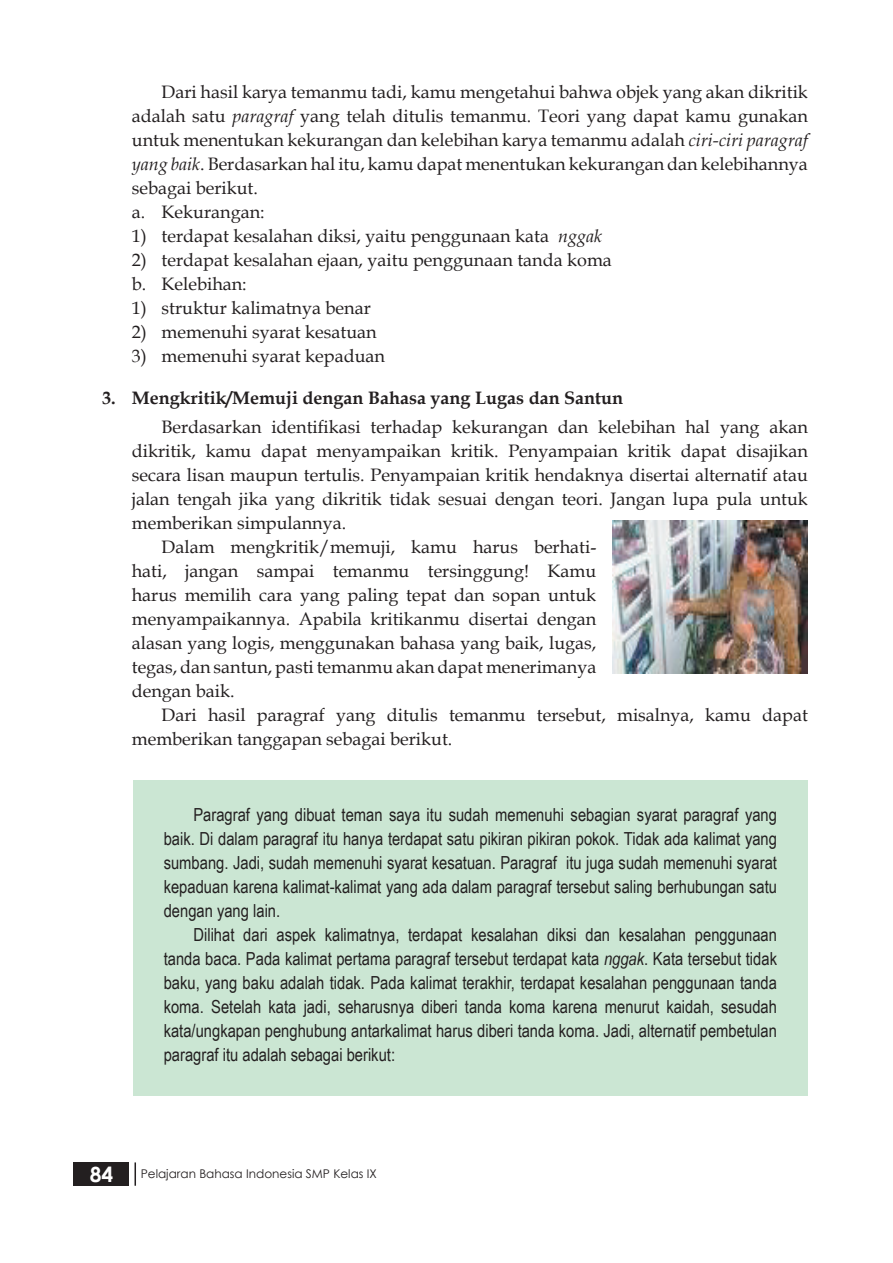
<style>
.page{position:relative;width:893px;height:1263px;background:#fff}
.page>*{position:absolute;margin:0;border:0;box-sizing:border-box;transform-origin:0 0}
.t1{font:700 21px "Century Gothic";color:#fff}
.isi_2{font:18px/24px "Book Antiqua";color:#231f20;text-align:justify}
.rubrikasi{font:18px/24px "Arial Narrow";color:#231f20;text-align:justify}
.isi_3{font:18px "Book Antiqua";color:#231f20}
.sub_sub_bab{font:700 18px "Book Antiqua";color:#231f20}
.t2{font:12px "Century Gothic";color:#231f20}
.s1{font-style:italic}
</style>
<div class="page">
<div style="left:73px;top:1162px;width:56px;height:24px;background:#231f20"></div>
<svg style="left:135px;top:1162px;width:1px;height:24px"></svg>
<div style="left:134px;top:780px;width:674px;height:315px;background:#cbe6d3"></div>
<img style="left:612px;top:521px;width:196px;height:153px">
<p class="isi_2" style="left:132px;top:80px;width:678px;text-indent:30px">Dari hasil karya temanmu tadi, kamu mengetahui bahwa objek yang akan dikritik adalah satu <span class="s1">paragraf</span> yang telah ditulis temanmu. Teori yang dapat kamu gunakan untuk menentukan kekurangan dan kelebihan karya temanmu adalah <span class="s1">ciri-ciri paragraf yang baik</span>. Berdasarkan hal itu, kamu dapat menentukan kekurangan dan kelebihannya sebagai berikut.</p>
<p class="isi_2" style="left:132px;top:200px;width:134px">a. Kekurangan:</p>
<p class="isi_3" style="left:132px;top:223px;width:472px">1) terdapat kesalahan diksi, yaitu penggunaan kata <span class="s1">nggak</span></p>
<p class="isi_3" style="left:132px;top:247px;width:482px">2) terdapat kesalahan ejaan, yaitu penggunaan tanda koma</p>
<p class="isi_2" style="left:132px;top:272px;width:116px">b. Kelebihan:</p>
<p class="isi_3" style="left:132px;top:295px;width:240px">1) struktur kalimatnya benar</p>
<p class="isi_3" style="left:132px;top:319px;width:246px">2) memenuhi syarat kesatuan</p>
<p class="isi_3" style="left:132px;top:343px;width:255px">3) memenuhi syarat kepaduan</p>
<p class="sub_sub_bab" style="left:102px;top:386px;width:523px">3. Mengkritik/Memuji dengan Bahasa yang Lugas dan Santun</p>
<p class="isi_2" style="left:132px;top:414px;width:678px;text-indent:30px">Berdasarkan identifikasi terhadap kekurangan dan kelebihan hal yang akan dikritik, kamu dapat menyampaikan kritik. Penyampaian kritik dapat disajikan secara lisan maupun tertulis. Penyampaian kritik hendaknya disertai alternatif atau jalan tengah jika yang dikritik tidak sesuai dengan teori. Jangan lupa pula untuk memberikan simpulannya.</p>
<p class="isi_2" style="left:132px;top:534px;width:466px;text-indent:30px">Dalam mengkritik/memuji, kamu harus berhati&shy;hati, jangan sampai temanmu tersinggung! Kamu harus memilih cara yang paling tepat dan sopan untuk menyampaikannya. Apabila kritikanmu disertai dengan alasan yang logis, menggunakan bahasa yang baik, lugas, tegas, dan santun, pasti temanmu akan dapat menerimanya dengan baik.</p>
<p class="isi_2" style="left:132px;top:702px;width:678px;text-indent:30px">Dari hasil paragraf yang ditulis temanmu tersebut, misalnya, kamu dapat memberikan tanggapan sebagai berikut.</p>
<p class="rubrikasi" style="left:164px;top:802px;width:615px;text-indent:30px">Paragraf yang dibuat teman saya itu sudah memenuhi sebagian syarat paragraf yang baik. Di dalam paragraf itu hanya terdapat satu pikiran pikiran pokok. Tidak ada kalimat yang sumbang. Jadi, sudah memenuhi syarat kesatuan. Paragraf itu juga sudah memenuhi syarat kepaduan karena kalimat-kalimat yang ada dalam paragraf tersebut saling berhubungan satu dengan yang lain.</p>
<p class="rubrikasi" style="left:164px;top:922px;width:615px;text-indent:30px">Dilihat dari aspek kalimatnya, terdapat kesalahan diksi dan kesalahan penggunaan tanda baca. Pada kalimat pertama paragraf tersebut terdapat kata <span class="s1">nggak</span>. Kata tersebut tidak baku, yang baku adalah tidak. Pada kalimat terakhir, terdapat kesalahan penggunaan tanda koma. Setelah kata jadi, seharusnya diberi tanda koma karena menurut kaidah, sesudah kata/ungkapan penghubung antarkalimat harus diberi tanda koma. Jadi, alternatif pembetulan paragraf itu adalah sebagai berikut:</p>
<p class="t1" style="left:90px;top:1158px;width:25px">84</p>
<p class="t2" style="left:141px;top:1166px;width:238px">Pelajaran Bahasa Indonesia SMP Kelas IX</p>
</div>
